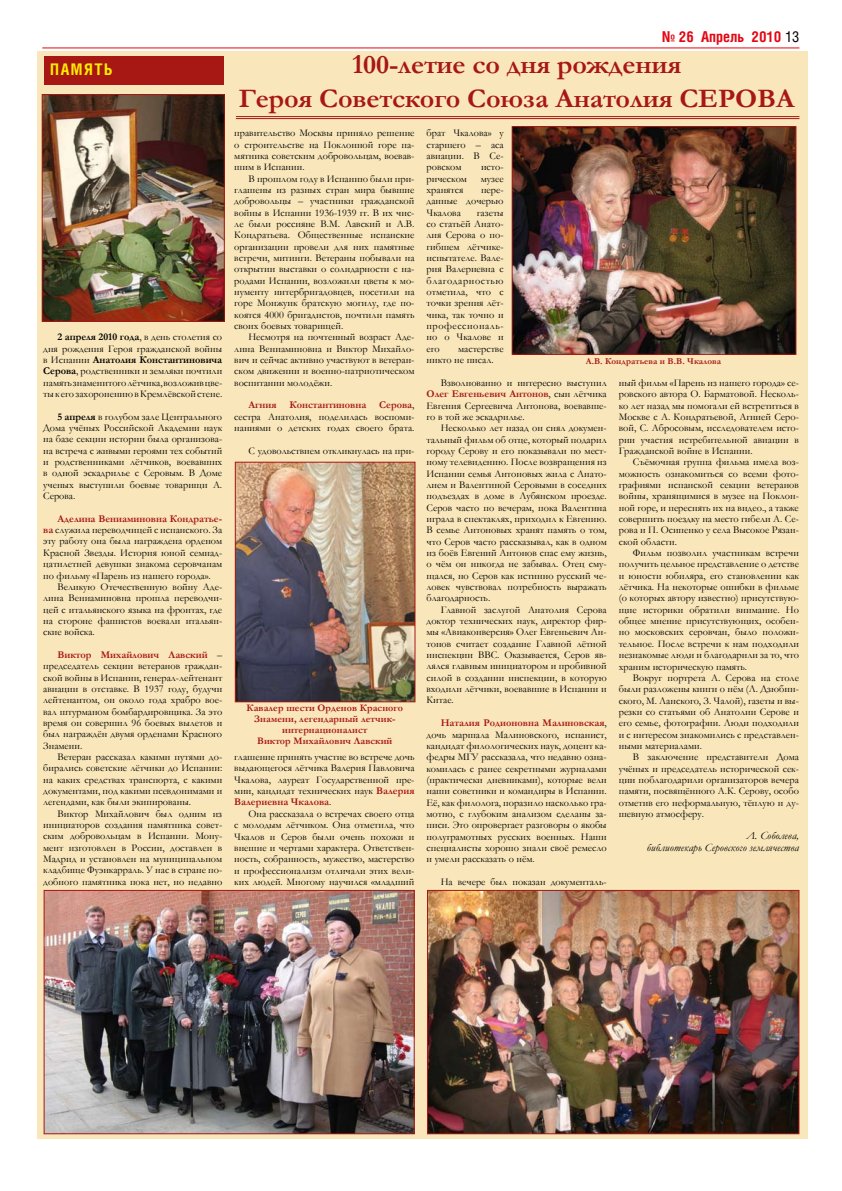
<style>
.page{position:relative;width:842px;height:1191px;background:#fff}
.page>*{position:absolute;margin:0;border:0;box-sizing:border-box;transform-origin:0 0}
.t1{font:700 26.9px/33.6px "Garamond";letter-spacing:-.005em;color:#a71714;text-align:center;scale:1.04 1}
.t2{font:700 16px "Helios Cond";letter-spacing:.1em;color:#ffed00}
.t3{font:700 15px "Helios Cond";color:#e30714}
.t4{font:italic 11px/11.3px "Garamond";letter-spacing:.01em;color:#000;text-align:right}
.t5{font:10.3px/11.3px "Garamond";color:#000;text-align:justify}
.t6{font:700 10px/11px "Garamond";letter-spacing:.01em;color:#a71714;text-align:center}
.t7{font:700 9px "Garamond";letter-spacing:.01em;color:#a71714}
.s1{font-weight:400;color:#000}
.s2{font-size:28px}
.s3{font-weight:700}
.s4{font-weight:700;color:#a71714}
</style>
<div class="page">
<hr style="left:42px;top:47px;width:757px;height:1px;background:#e30714">
<div style="left:37px;top:52px;width:770px;height:1087px;background:#f9e7bb"></div>
<div style="left:44px;top:57px;width:180px;height:28px;background:#a71714"></div>
<hr style="left:236px;top:116px;width:563px;height:1px;background:#a71714">
<hr style="left:236px;top:118px;width:563px;height:1px;background:#a71714">
<img style="left:44px;top:96px;width:179px;height:224px">
<div style="left:42px;top:94px;width:183px;height:228px;border:1px solid #a71714"></div>
<img style="left:46px;top:892px;width:367px;height:240px">
<div style="left:44px;top:890px;width:371px;height:244px;border:1px solid #a71714"></div>
<img style="left:429px;top:892px;width:368px;height:240px">
<div style="left:427px;top:890px;width:372px;height:244px;border:1px solid #a71714"></div>
<img style="left:237px;top:464px;width:176px;height:236px">
<div style="left:235px;top:462px;width:180px;height:240px;border:1px solid #a71714"></div>
<img style="left:514px;top:128px;width:280px;height:225px">
<div style="left:512px;top:126px;width:284px;height:229px;border:1px solid #a71714"></div>
<h3 class="t3" style="left:662px;top:27px;width:139px">№ 26 Апрель 2010 <span class="s1">13</span></h3>
<h2 class="t2" style="left:50px;top:60px;width:64px">ПАМЯТЬ</h2>
<h1 class="t1" style="left:239px;top:48px;width:535px"><span class="s2">1</span>00-летие со дня рождения<br>Героя Советского Союза Анатолия СЕРОВА</h1>
<p class="t5" style="left:43px;top:331px;width:181px;text-indent:14px"><span class="s3">2 апреля 2010 года</span>, в день столетия со дня рождения Героя гражданской войны в Испании <span class="s3">Анатолия Константиновича Серова</span>, родственники и земляки почтили память знаменитого лётчика, возложив цве&shy;ты к его захоронению в Кремлёвской стене.</p>
<p class="t5" style="left:43px;top:410px;width:181px;text-indent:14px"><span class="s3">5 апреля</span> в голубом зале Центрального Дома учёных Российской Академии наук на базе секции истории была организова&shy;на встреча с живыми героями тех событий и родственниками лётчиков, воевавших в одной эскадрилье с Серовым. В Доме ученых выступили боевые товарищи А.<br>Серова.</p>
<p class="t5" style="left:43px;top:512px;width:181px;text-indent:14px"><span class="s4">Аделина Вениаминовна Кондратье&shy;ва</span> служила переводчицей c испанского. За эту работу она была награждена орденом Красной Звезды. История юной семнад&shy;цатилетней девушки знакома серовчанам по фильму «Парень из нашего города».</p>
<p class="t5" style="left:43px;top:580px;width:181px;text-indent:14px">Великую Отечественную войну Аде&shy;лина Вениаминовна прошла переводчи&shy;цей с итальянского языка на фронтах, где на стороне фашистов воевали итальян&shy;ские войска.</p>
<p class="t5" style="left:43px;top:649px;width:181px;text-indent:14px"><span class="s4">Виктор Михайлович Лавский</span> – председатель секции ветеранов граждан&shy;ской войны в Испании, генерал-лейтенант авиации в отставке. В 1937 году, будучи лейтенантом, он около года храбро вое&shy;вал штурманом бомбардировщика. За это время он совершил 96 боевых вылетов и был награждён двумя орденами Красного Знамени.</p>
<p class="t5" style="left:43px;top:751px;width:181px;text-indent:14px">Ветеран рассказал какими путями до&shy;бирались советские лётчики до Испании: на каких средствах транспорта, с какими документами, под какими псевдонимами и легендами, как были экипированы.</p>
<p class="t5" style="left:43px;top:807px;width:181px;text-indent:14px">Виктор Михайлович был одним из инициаторов создания памятника совет&shy;ским добровольцам в Испании. Мону&shy;мент изготовлен в России, доставлен в Мадрид и установлен на муниципальном кладбище Фуэнкарраль. У нас в стране по&shy;добного памятника пока нет, но недавно</p>
<p class="t5" style="left:234px;top:127px;width:182px">правительство Москвы приняло решение о строительстве на Поклонной горе па&shy;мятника советским добровольцам, воевав&shy;шим в Испании.</p>
<p class="t5" style="left:234px;top:172px;width:182px;text-indent:14px">В прошлом году в Испанию были при&shy;глашены из разных стран мира бывшие добровольцы – участники гражданской войны в Испании 1936-1939 гг. В их чис&shy;ле были россияне В.М. Лавский и А.В.<br>Кондратьева. Общественные испанские организации провели для них памятные встречи, митинги. Ветераны побывали на открытии выставки о солидарности с на&shy;родами Испании, возложили цветы к мо&shy;нументу интербригадовцев, посетили на горе Монжуик братскую могилу, где по&shy;коятся 4000 бригадистов, почтили память своих боевых товарищей.</p>
<p class="t5" style="left:234px;top:331px;width:182px;text-indent:14px">Несмотря на почтенный возраст Аде&shy;лина Вениаминовна и Виктор Михайло&shy;вич и сейчас активно участвуют в ветеран&shy;ском движении и военно-патриотическом воспитании молодёжи.</p>
<p class="t5" style="left:234px;top:399px;width:182px;text-indent:14px"><span class="s4">Агния Константиновна Серова</span>, сестра Анатолия, поделилась воспоми&shy;наниями о детских годах своего брата.</p>
<p class="t5" style="left:248px;top:445px;width:168px">С удовольствием откликнулась на при-</p>
<p class="t6" style="left:247px;top:702px;width:158px">Кавалер шести Орденов Красного<br>Знамени, легендарный летчик&shy;интернационалист<br>Виктор Михайлович Лавский</p>
<p class="t5" style="left:234px;top:751px;width:182px">глашение принять участие во встрече дочь выдающегося лётчика Валерия Павловича Чкалова, лауреат Государственной пре&shy;мии, кандидат технических наук <span class="s4">Валерия Валериевна Чкалова</span>.</p>
<p class="t5" style="left:234px;top:807px;width:182px;text-indent:14px">Она рассказала о встречах своего отца с молодым лётчиком. Она отметила, что Чкалов и Серов были очень похожи и внешне и чертами характера. Ответствен&shy;ность, собранность, мужество, мастерство и профессионализм отличали этих вели&shy;ких людей. Многому научился «младший</p>
<p class="t5" style="left:426px;top:127px;width:79px">брат Чкалова» у старшего – аса авиации. В Се&shy;ровском</p>
<p class="t5" style="left:481px;top:161px;width:24px">исто-</p>
<p class="t5" style="left:426px;top:172px;width:42px">рическом</p>
<p class="t5" style="left:481px;top:172px;width:24px">музее</p>
<p class="t5" style="left:426px;top:184px;width:38px">хранятся</p>
<p class="t5" style="left:426px;top:184px;width:79px;text-indent:54px">пере&shy;данные дочерью Чкалова</p>
<p class="t5" style="left:426px;top:206px;width:79px;text-indent:50px">газеты со статьёй Анато&shy;лия Серова о по&shy;гибшем лётчике&shy;испытателе. Вале&shy;рия Валериевна с благодарностью отметила, что с точки зрения лёт&shy;чика, так точно и профессиональ&shy;но о Чкалове и его</p>
<p class="t5" style="left:426px;top:343px;width:79px;text-indent:32px">мастерстве никто не писал.</p>
<p class="t5" style="left:426px;top:377px;width:182px;text-indent:14px">Взволнованно и интересно выступил <span class="s4">Олег Евгеньевич Антонов</span>, сын лётчика Евгения Сергеевича Антонова, воевавше&shy;го в той же эскадрилье.</p>
<p class="t5" style="left:426px;top:422px;width:182px;text-indent:14px">Несколько лет назад он снял докумен&shy;тальный фильм об отце, который подарил городу Серову и его показывали по мест&shy;ному телевидению. После возвращения из Испании семья Антоновых жила с Анато&shy;лием и Валентиной Серовыми в соседних подъездах в доме в Лубянском проезде.<br>Серов часто по вечерам, пока Валентина играла в спектаклях, приходил к Евгению.<br>В семье Антоновых хранят память о том, что Серов часто рассказывал, как в одном из боёв Евгений Антонов спас ему жизнь, о чём он никогда не забывал. Отец сму&shy;щался, но Серов как истинно русский че&shy;ловек чувствовал потребность выражать благодарность.</p>
<p class="t5" style="left:426px;top:603px;width:182px;text-indent:14px">Главной заслугой Анатолия Серова доктор технических наук, директор фир&shy;мы «Авиаконверсия» Олег Евгеньевич Ан&shy;тонов считает создание Главной лётной инспекции ВВС. Оказывается, Серов яв&shy;лялся главным инициатором и пробивной силой в создании инспекции, в которую входили лётчики, воевавшие в Испании и Китае.</p>
<p class="t5" style="left:426px;top:717px;width:182px;text-indent:14px"><span class="s4">Наталия Родионовна Малиновская</span>, дочь маршала Малиновского, испанист, кандидат филологических наук, доцент ка&shy;федры МГУ рассказала, что недавно озна&shy;комилась с ранее секретными журналами (практически дневниками), которые вели наши советники и командиры в Испании.<br>Её, как филолога, поразило насколько гра&shy;мотно, с глубоким анализом сделаны за&shy;писи. Это опровергает разговоры о якобы полуграмотных русских военных. Наши специалисты хорошо знали своё ремесло и умели рассказать о нём.</p>
<p class="t5" style="left:441px;top:876px;width:168px">На вечере был показан документаль-</p>
<p class="t7" style="left:586px;top:355px;width:137px">А.В. Кондратьева и В.В. Чкалова</p>
<p class="t5" style="left:619px;top:377px;width:182px">ный фильм «Парень из нашего города» се&shy;ровского автора О. Барматовой. Несколь&shy;ко лет назад мы помогали ей встретиться в Москве с А. Кондратьевой, Агнией Серо&shy;вой, С. Абросовым, исследователем исто&shy;рии участия истребительной авиации в Гражданской войне в Испании.</p>
<p class="t5" style="left:619px;top:456px;width:182px;text-indent:14px">Съёмочная группа фильма имела воз&shy;можность ознакомиться со всеми фото&shy;графиями испанской секции ветеранов войны, хранящимися в музее на Поклон&shy;ной горе, и переснять их на видео., а также совершить поездку на место гибели А. Се&shy;рова и П. Осипенко у села Высокое Рязан&shy;ской области.</p>
<p class="t5" style="left:619px;top:547px;width:182px;text-indent:14px">Фильм позволил участникам встречи получить цельное представление о детстве и юности юбиляра, его становлении как лётчика. На некоторые ошибки в фильме (о которых автору известно) присутствую&shy;щие историки обратили внимание. Но общее мнение присутствующих, особен&shy;но московских серовчан, было положи&shy;тельное. После встречи к нам подходили незнакомые люди и благодарили за то, что храним историческую память.</p>
<p class="t5" style="left:619px;top:671px;width:182px;text-indent:14px">Вокруг портрета А. Серова на столе были разложены книги о нём (Л. Дзюбин&shy;ского, М. Ланского, З. Чалой), газеты и вы&shy;резки со статьями об Анатолии Серове и его семье, фотографии. Люди подходили и с интересом знакомились с представлен&shy;ными материалами.</p>
<p class="t5" style="left:619px;top:751px;width:182px;text-indent:14px">В заключение представители Дома учёных и председатель исторической сек&shy;ции поблагодарили организаторов вечера памяти, посвящённого А.К. Серову, особо отметив его неформальную, тёплую и ду&shy;шевную атмосферу.</p>
<p class="t4" style="left:647px;top:830px;width:154px">Л. Соболева,<br>библиотекарь Серовского землячества</p>
</div>
